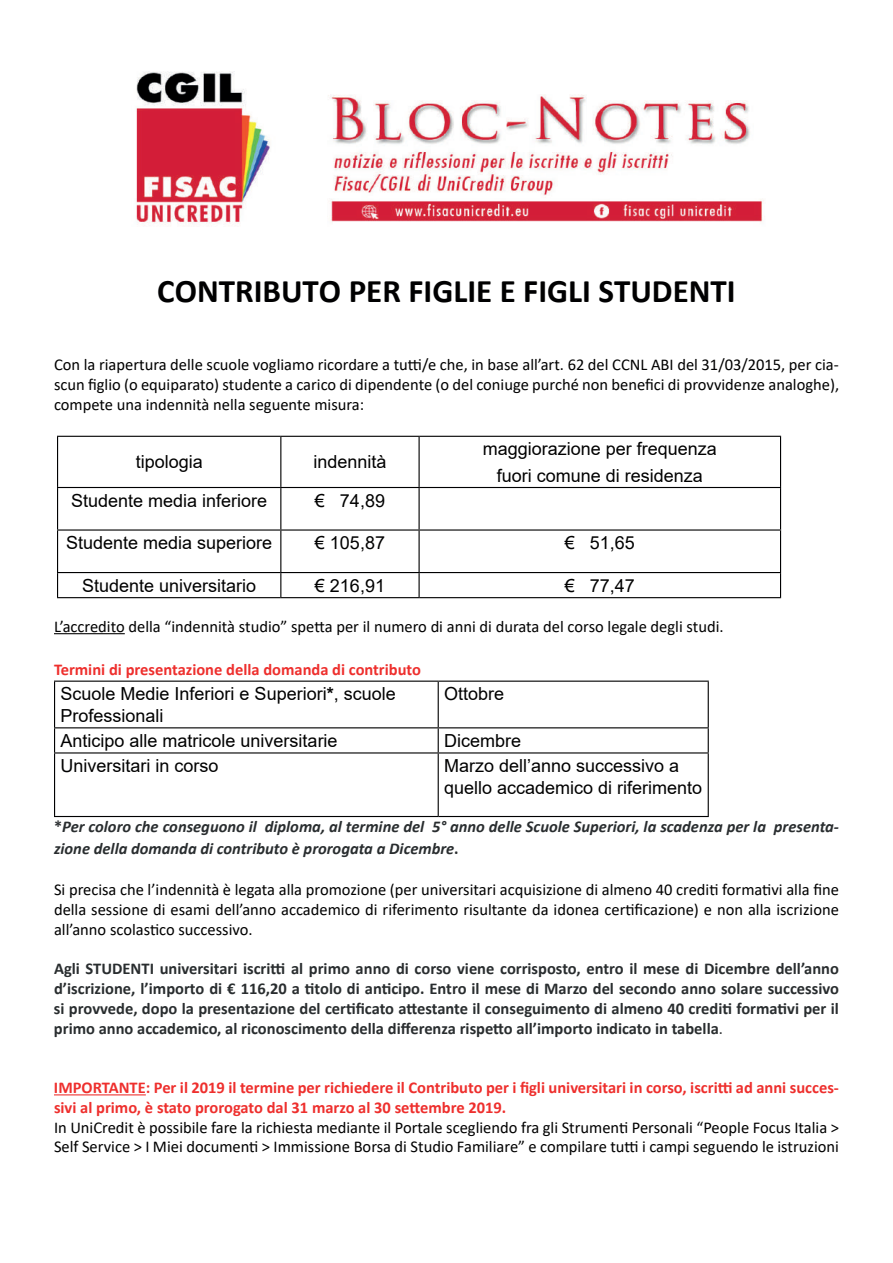
<style>
.page{position:relative;width:893px;height:1263px;background:#fff}
.page>*{position:absolute;margin:0;border:0;box-sizing:border-box;transform-origin:0 0}
.t1{font:700 33px "Calibri";color:#000001}
.t2{font:18px/21.6px "Arial";color:#000001}
.t3{font:16.5px/19.8px "Calibri";color:#000001;text-align:justify}
.t4{font:700 16.5px/19.8px "Calibri";color:#292d2f;text-align:justify}
.t5{font:700 16.5px/19.8px "Calibri";color:#ee2f2d}
.t6{font:italic 700 16.5px/21.3px "Calibri";color:#292d2f}
.s1{font-weight:700}
.s2{font-style:normal}
.s3{font-weight:400}
</style>
<div class="page">
<hr style="left:54px;top:633px;width:71px;height:1px;background:#000001">
<hr style="left:54px;top:1094px;width:92px;height:1px;background:#ee2f2d">
<img style="left:136px;top:71px;width:628px;height:154px">
<hr style="left:57px;top:436px;width:224px;height:1px;background:#000001">
<hr style="left:281px;top:436px;width:138px;height:1px;background:#000001">
<hr style="left:419px;top:436px;width:362px;height:1px;background:#000001">
<hr style="left:57px;top:487px;width:224px;height:1px;background:#000001">
<hr style="left:281px;top:487px;width:138px;height:1px;background:#000001">
<hr style="left:419px;top:487px;width:362px;height:1px;background:#000001">
<hr style="left:57px;top:529px;width:224px;height:2px;background:#000001">
<hr style="left:281px;top:529px;width:138px;height:2px;background:#000001">
<hr style="left:419px;top:529px;width:362px;height:2px;background:#000001">
<hr style="left:57px;top:572px;width:224px;height:1px;background:#000001">
<hr style="left:281px;top:572px;width:138px;height:1px;background:#000001">
<hr style="left:419px;top:572px;width:362px;height:1px;background:#000001">
<hr style="left:57px;top:597px;width:224px;height:1px;background:#000001">
<hr style="left:281px;top:597px;width:138px;height:1px;background:#000001">
<hr style="left:419px;top:597px;width:362px;height:1px;background:#000001">
<hr style="left:57px;top:437px;width:1px;height:50px;background:#000001">
<hr style="left:57px;top:488px;width:1px;height:41px;background:#000001">
<hr style="left:57px;top:531px;width:1px;height:41px;background:#000001">
<svg style="left:57px;top:573px;width:1px;height:24px"></svg>
<hr style="left:280px;top:437px;width:1px;height:50px;background:#000001">
<hr style="left:418px;top:437px;width:2px;height:50px;background:#000001">
<hr style="left:780px;top:437px;width:1px;height:50px;background:#000001">
<hr style="left:280px;top:488px;width:1px;height:41px;background:#000001">
<hr style="left:418px;top:488px;width:2px;height:41px;background:#000001">
<hr style="left:780px;top:488px;width:1px;height:41px;background:#000001">
<hr style="left:280px;top:531px;width:1px;height:41px;background:#000001">
<hr style="left:418px;top:531px;width:2px;height:41px;background:#000001">
<hr style="left:780px;top:531px;width:1px;height:41px;background:#000001">
<svg style="left:280px;top:573px;width:1px;height:24px"></svg>
<hr style="left:418px;top:573px;width:2px;height:24px;background:#000001">
<svg style="left:780px;top:573px;width:1px;height:24px"></svg>
<hr style="left:54px;top:681px;width:384px;height:1px;background:#000001">
<hr style="left:438px;top:681px;width:271px;height:1px;background:#000001">
<hr style="left:54px;top:727px;width:384px;height:1px;background:#000001">
<hr style="left:438px;top:727px;width:271px;height:1px;background:#000001">
<hr style="left:54px;top:752px;width:384px;height:1px;background:#000001">
<hr style="left:438px;top:752px;width:271px;height:1px;background:#000001">
<hr style="left:54px;top:816px;width:384px;height:1px;background:#000001">
<hr style="left:438px;top:816px;width:271px;height:1px;background:#000001">
<hr style="left:54px;top:682px;width:1px;height:45px;background:#000001">
<svg style="left:54px;top:728px;width:1px;height:24px"></svg>
<hr style="left:54px;top:753px;width:1px;height:63px;background:#000001">
<hr style="left:438px;top:682px;width:1px;height:45px;background:#000001">
<hr style="left:708px;top:682px;width:1px;height:45px;background:#000001">
<svg style="left:438px;top:728px;width:1px;height:24px"></svg>
<svg style="left:708px;top:728px;width:1px;height:24px"></svg>
<hr style="left:438px;top:753px;width:1px;height:63px;background:#000001">
<hr style="left:708px;top:753px;width:1px;height:63px;background:#000001">
<h1 class="t1" style="left:157px;top:268px;width:580px">CONTRIBUTO PER FIGLIE E FIGLI STUDENTI</h1>
<p class="t3" style="left:54px;top:354px;width:787px">Con la riapertura delle scuole vogliamo ricordare a tutti/e che, in base all’art. 62 del CCNL ABI del 31/03/2015, per cia&shy;scun figlio (o equiparato) studente a carico di dipendente (o del coniuge purché non benefici di provvidenze analoghe), compete una indennità nella seguente misura:</p>
<p class="t2" style="left:136px;top:451px;width:69px">tipologia</p>
<p class="t2" style="left:313px;top:451px;width:75px">indennità</p>
<p class="t2" style="left:483px;top:436px;width:236px;line-height:26.1px;text-align:center">maggiorazione per frequenza fuori comune di residenza</p>
<p class="t2" style="left:71px;top:489px;width:198px">Studente media inferiore</p>
<p class="t2" style="left:315px;top:489px;width:72px">€ 74,89</p>
<p class="t2" style="left:66px;top:532px;width:208px">Studente media superiore</p>
<p class="t2" style="left:315px;top:532px;width:72px">€ 105,87</p>
<p class="t2" style="left:565px;top:532px;width:72px">€ 51,65</p>
<p class="t2" style="left:82px;top:574px;width:176px">Studente universitario</p>
<p class="t2" style="left:315px;top:574px;width:72px">€ 216,91</p>
<p class="t2" style="left:565px;top:574px;width:72px">€ 77,47</p>
<p class="t3" style="left:54px;top:616px;width:671px">L’accredito della “indennità studio” spetta per il numero di anni di durata del corso legale degli studi.</p>
<p class="t5" style="left:54px;top:659px;width:369px">Termini di presentazione della domanda di contributo</p>
<p class="t2" style="left:61px;top:683px;width:337px">Scuole Medie Inferiori e Superiori<span class="s1">*</span>, scuole<br>Professionali</p>
<p class="t2" style="left:444px;top:683px;width:62px">Ottobre</p>
<p class="t2" style="left:61px;top:730px;width:279px">Anticipo alle matricole universitarie</p>
<p class="t2" style="left:444px;top:730px;width:79px">Dicembre</p>
<p class="t2" style="left:61px;top:755px;width:160px">Universitari in corso</p>
<p class="t2" style="left:444px;top:755px;width:259px">Marzo dell’anno successivo a quello accademico di riferimento</p>
<p class="t6" style="left:54px;top:816px;width:786px"><span class="s2">*</span>Per coloro che conseguono il diploma, al termine del 5° anno delle Scuole Superiori, la scadenza per la presenta&shy;zione della domanda di contributo è prorogata a Dicembre<span class="s2">.</span></p>
<p class="t3" style="left:54px;top:879px;width:786px">Si precisa che l’indennità è legata alla promozione (per universitari acquisizione di almeno 40 crediti formativi alla fine della sessione di esami dell’anno accademico di riferimento risultante da idonea certificazione) e non alla iscrizione all’anno scolastico successivo.</p>
<p class="t4" style="left:54px;top:958px;width:786px">Agli STUDENTI universitari iscritti al primo anno di corso viene corrisposto, entro il mese di Dicembre dell’anno d’iscrizione, l’importo di € 116,20 a titolo di anticipo. Entro il mese di Marzo del secondo anno solare successivo si provvede, dopo la presentazione del certificato attestante il conseguimento di almeno 40 crediti formativi per il primo anno accademico, al riconoscimento della differenza rispetto all’importo indicato in tabella<span class="s3">.</span></p>
<p class="t5" style="left:54px;top:1077px;width:786px">IMPORTANTE: Per il 2019 il termine per richiedere il Contributo per i figli universitari in corso, iscritti ad anni succes&shy;sivi al primo, è stato prorogato dal 31 marzo al 30 settembre 2019.</p>
<p class="t3" style="left:54px;top:1117px;width:786px">In UniCredit è possibile fare la richiesta mediante il Portale scegliendo fra gli Strumenti Personali “People Focus Italia &gt;<br>Self Service &gt; I Miei documenti &gt; Immissione Borsa di Studio Familiare” e compilare tutti i campi seguendo le istruzioni</p>
</div>
